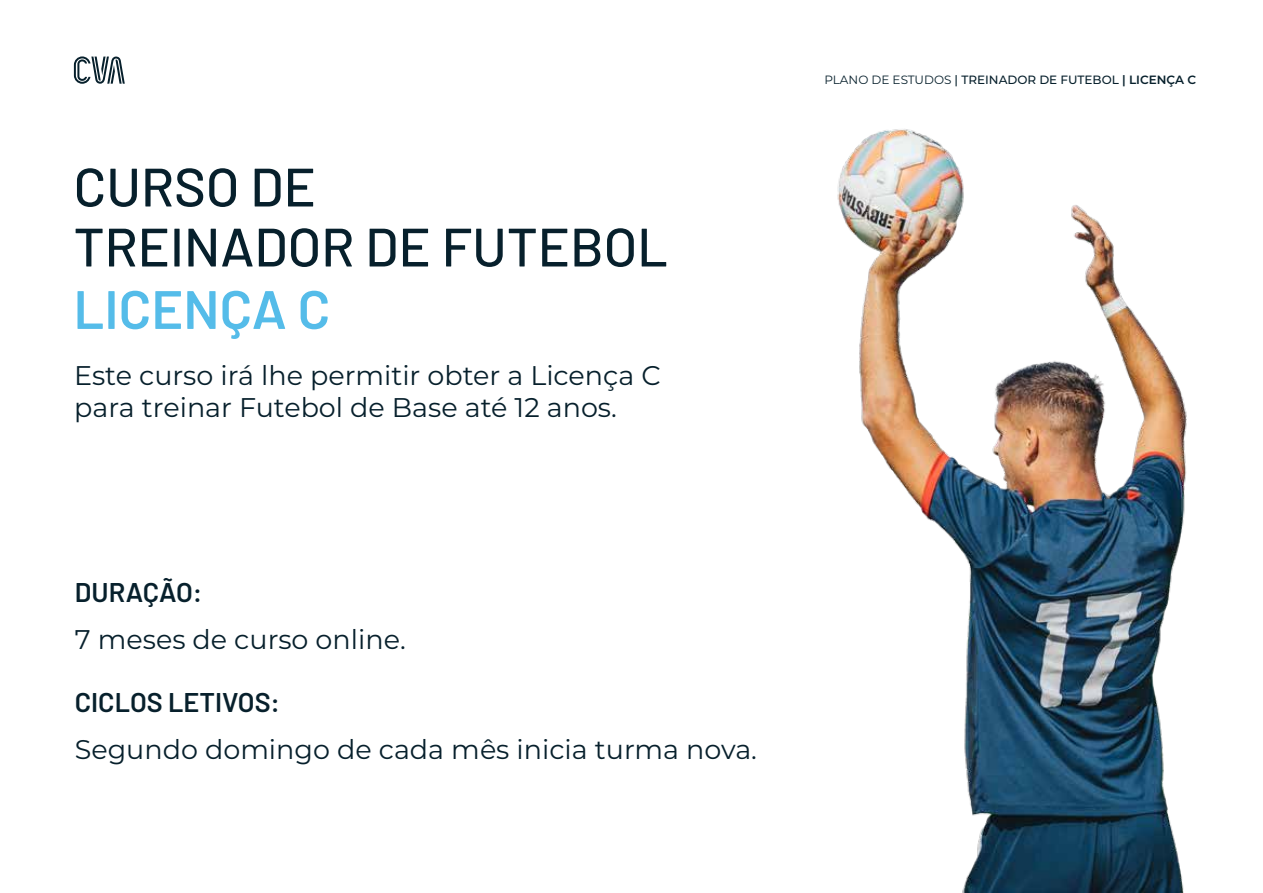
<style>
.page{position:relative;width:1263px;height:893px;background:#fff}
.page>*{position:absolute;margin:0;border:0;box-sizing:border-box;transform-origin:0 0}
.t1{font:500 54px/60px "Barlow";color:#07202c}
.t2{font:600 54px "Barlow";color:#55bce9}
.t3{font:27px/32.4px "Montserrat";color:#07202c}
.t4{font:600 27px "Barlow";color:#07202c}
.t5{font:500 12px "Montserrat";color:#07202c}
.s1{font-weight:400}
.s2{font-weight:600}
</style>
<div class="page">
<img style="left:837px;top:129px;width:350px;height:764px">
<svg style="left:74px;top:56px;width:51px;height:28px"></svg>
<h1 class="t1" style="left:74px;top:153px;width:596px">CURSO DE<br>TREINADOR DE FUTEBOL</h1>
<h1 class="t2" style="left:74px;top:270px;width:258px">LICENÇA C</h1>
<p class="t3" style="left:74px;top:358px;width:588px">Este curso irá lhe permitir obter a Licença C para treinar Futebol de Base até 12 anos.</p>
<p class="t4" style="left:75px;top:572px;width:129px">DURAÇÃO:</p>
<p class="t3" style="left:75px;top:622px;width:332px">7 meses de curso online.</p>
<p class="t4" style="left:75px;top:683px;width:207px">CICLOS LETIVOS:</p>
<p class="t3" style="left:75px;top:732px;width:684px">Segundo domingo de cada mês inicia turma nova.</p>
<p class="t5" style="left:824px;top:71px;width:373px"><span class="s1">PLANO DE ESTUDOS</span> | TREINADOR DE FUTEBOL <span class="s2">| LICENÇA C</span></p>
</div>
